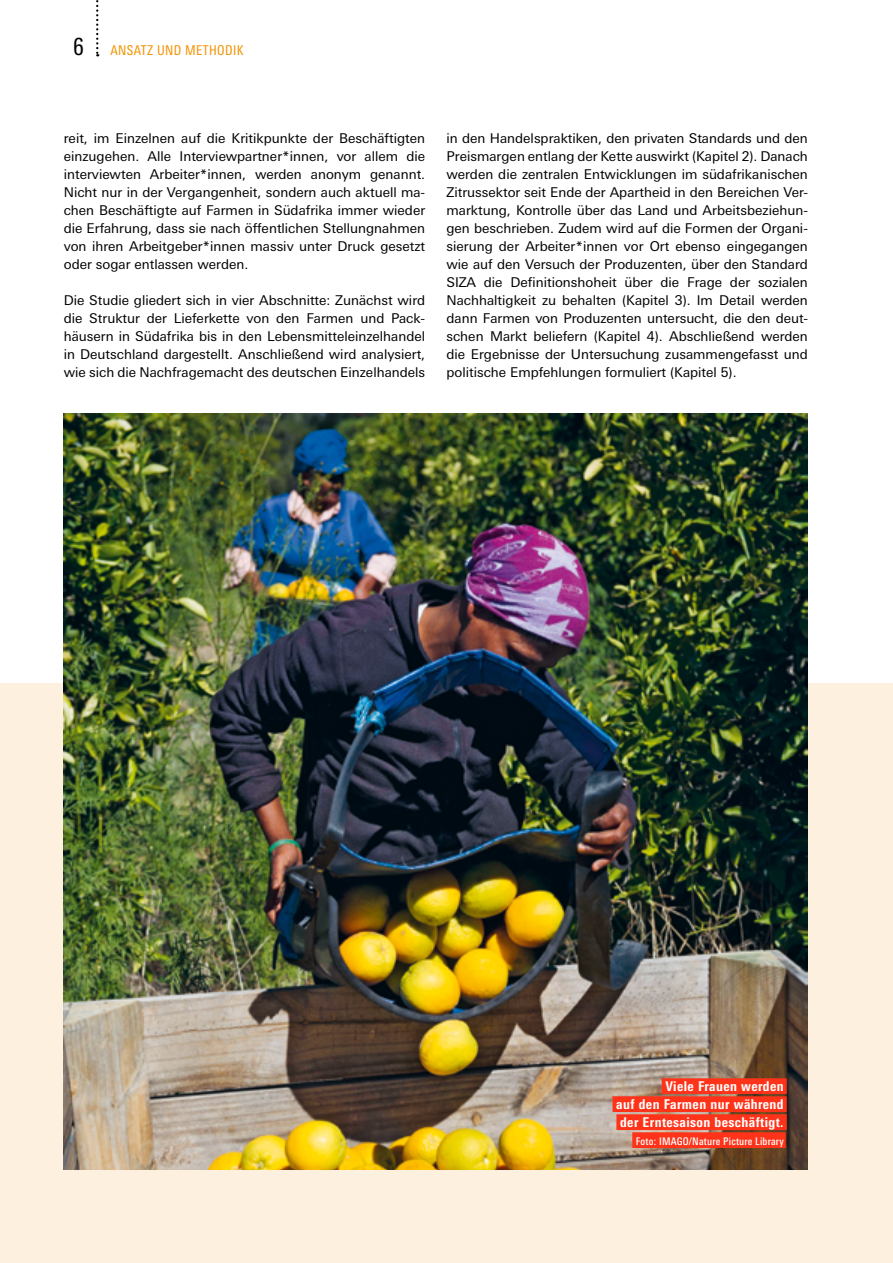
<style>
.page{position:relative;width:893px;height:1263px;background:#fff}
.page>*{position:absolute;margin:0;border:0;box-sizing:border-box;transform-origin:0 0}
.t1{font:13.5px/18px "Linotype Univers Basic";color:#000;text-align:justify}
.t2{font:800 condensed 13.5px/18px "Linotype Univers";letter-spacing:.03em;color:#fff;text-align:justify}
.t3{font:condensed 13.5px "Linotype Univers";letter-spacing:.03em;color:#f39200}
.t4{font:500 condensed 10.5px "Linotype Univers";letter-spacing:.02em;color:#fff}
.s1{font-size:24px;color:#000}
</style>
<div class="page">
<div style="left:0;top:683px;width:893px;height:580px;background:#fef0de"></div>
<img style="left:64px;top:413px;width:744px;height:756px">
<svg style="left:96px;top:0;width:2px;height:56px"></svg>
<div style="left:662px;top:1078px;width:125px;height:16px;background:#ff3319"></div>
<div style="left:612px;top:1096px;width:175px;height:16px;background:#ff3319"></div>
<div style="left:616px;top:1114px;width:171px;height:16px;background:#ff3319"></div>
<div style="left:632px;top:1132px;width:154px;height:16px;background:#ff3319"></div>
<p class="t3" style="left:73px;top:43px;width:172px"><span class="s1">6</span> ANSATZ UND METHODIK</p>
<p class="t1" style="left:64px;top:129px;width:363px">reit, im Einzelnen auf die Kritikpunkte der Beschäftigten einzugehen. Alle Interviewpartner*innen, vor allem die interviewten Arbeiter*innen, werden anonym genannt.<br>Nicht nur in der Vergangenheit, sondern auch aktuell ma&shy;chen Beschäftigte auf Farmen in Südafrika immer wieder die Erfahrung, dass sie nach öffentlichen Stellungnahmen von ihren Arbeitgeber*innen massiv unter Druck gesetzt oder sogar entlassen werden.</p>
<p class="t1" style="left:64px;top:291px;width:363px">Die Studie gliedert sich in vier Abschnitte: Zunächst wird die Struktur der Lieferkette von den Farmen und Pack&shy;häusern in Südafrika bis in den Lebensmitteleinzelhandel in Deutschland dargestellt. Anschließend wird analysiert, wie sich die Nachfragemacht des deutschen Einzelhandels</p>
<p class="t1" style="left:446px;top:129px;width:363px">in den Handelspraktiken, den privaten Standards und den Preismargen entlang der Kette auswirkt (Kapitel 2). Danach werden die zentralen Entwicklungen im südafrikanischen Zitrussektor seit Ende der Apartheid in den Bereichen Ver&shy;marktung, Kontrolle über das Land und Arbeitsbeziehun&shy;gen beschrieben. Zudem wird auf die Formen der Organi&shy;sierung der Arbeiter*innen vor Ort ebenso eingegangen wie auf den Versuch der Produzenten, über den Standard SIZA die Definitionshoheit über die Frage der sozialen Nachhaltigkeit zu behalten (Kapitel 3). Im Detail werden dann Farmen von Produzenten untersucht, die den deut&shy;schen Markt beliefern (Kapitel 4). Abschließend werden die Ergebnisse der Untersuchung zusammengefasst und politische Empfehlungen formuliert (Kapitel 5).</p>
<p class="t2" style="left:616px;top:1077px;width:169px;text-indent:49px">Viele Frauen werden auf den Farmen nur während der Erntesaison beschäftigt.</p>
<p class="t4" style="left:636px;top:1135px;width:149px">Foto: IMAGO/Nature Picture Library</p>
</div>
